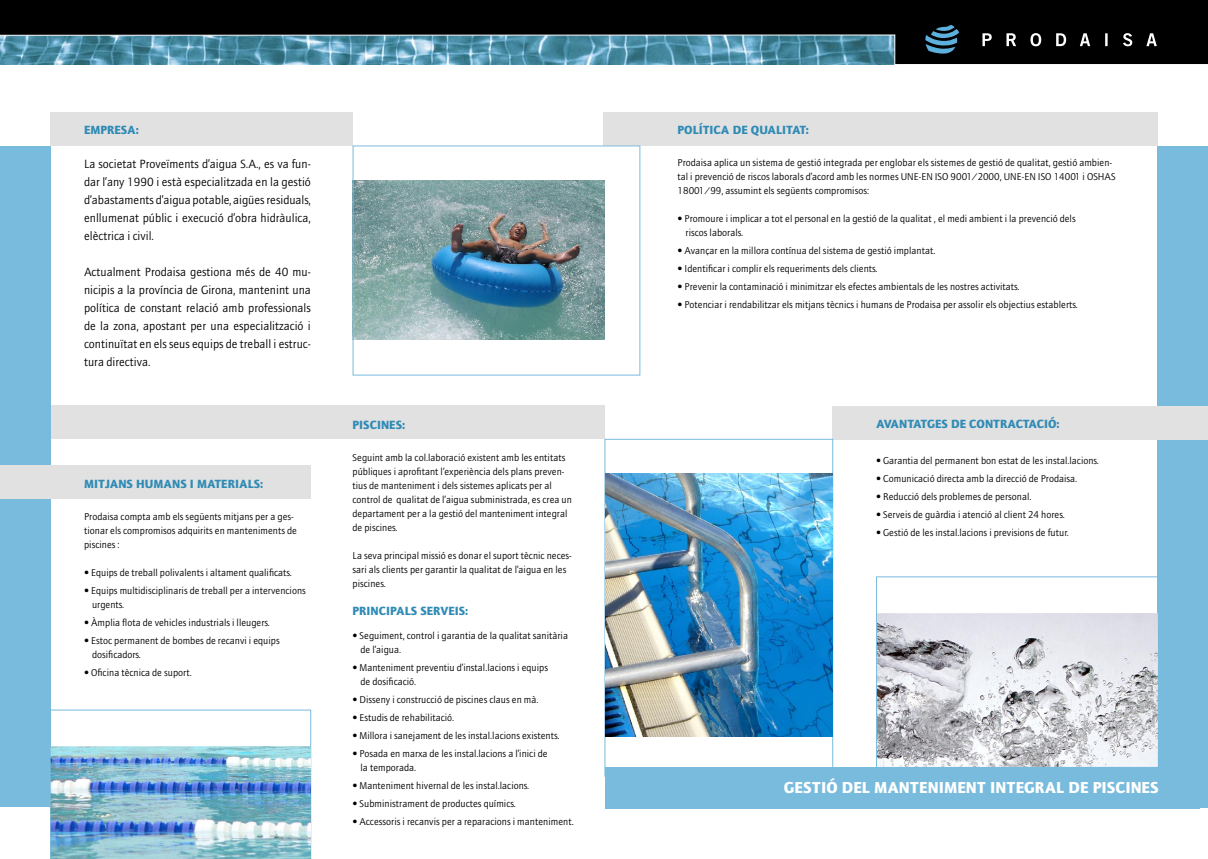
<style>
.page{position:relative;width:1208px;height:859px;background:#fff}
.page>*{position:absolute;margin:0;border:0;box-sizing:border-box;transform-origin:0 0}
.t1{font:900 16px "AT Quay Sans";color:#fff}
.t2{font:12px/18px "AT Quay Sans";color:#000;text-align:justify}
.t3{font:900 12px "AT Quay Sans";color:#2f8bb5}
.t4{font:10px/14px "AT Quay Sans";color:#000}
</style>
<div class="page">
<div style="left:9px;top:405px;width:596px;height:34px;background:#e1e1e1"></div>
<div style="left:1158px;top:146px;width:50px;height:661px;background:#79bbdd"></div>
<div style="left:604px;top:112px;width:553px;height:34px;background:#e1e1e1"></div>
<div style="left:832px;top:406px;width:376px;height:34px;background:#e1e1e1"></div>
<div style="left:0;top:146px;width:51px;height:661px;background:#79bbdd"></div>
<svg style="left:0;top:0;width:1208px;height:65px;background:#21363e"></svg>
<div style="left:0;top:465px;width:311px;height:34px;background:#e1e1e1"></div>
<div style="left:51px;top:112px;width:302px;height:34px;background:#e1e1e1"></div>
<img style="left:355px;top:180px;width:249px;height:159px">
<div style="left:353px;top:146px;width:287px;height:229px;border:1px solid #79bbdd"></div>
<div style="left:604px;top:767px;width:595px;height:41px;background:#79bbdd"></div>
<img style="left:605px;top:474px;width:227px;height:262px">
<img style="left:877px;top:613px;width:280px;height:154px">
<svg style="left:50px;top:710px;width:261px;height:149px"></svg>
<img style="left:51px;top:746px;width:260px;height:113px">
<svg style="left:982px;top:33px;width:9px;height:13px"></svg>
<svg style="left:1006px;top:33px;width:10px;height:13px"></svg>
<svg style="left:1030px;top:33px;width:11px;height:13px"></svg>
<svg style="left:1056px;top:33px;width:10px;height:13px"></svg>
<svg style="left:1079px;top:33px;width:11px;height:13px"></svg>
<svg style="left:1105px;top:33px;width:2px;height:13px"></svg>
<svg style="left:1123px;top:33px;width:9px;height:13px"></svg>
<svg style="left:1146px;top:33px;width:10px;height:13px"></svg>
<svg style="left:925px;top:25px;width:34px;height:29px"></svg>
<p class="t3" style="left:84px;top:122px;width:56px">EMPRESA:</p>
<p class="t2" style="left:84px;top:154px;width:228px">La societat Proveïments d’aigua S.A., es va fun&shy;dar l’any 1990 i està especialitzada en la gestió d’abastaments d’aigua potable, aigües residuals, enllumenat públic i execució d’obra hidràulica, elèctrica i civil.</p>
<p class="t2" style="left:84px;top:262px;width:228px">Actualment Prodaisa gestiona més de 40 mu&shy;nicipis a la província de Girona, mantenint una política de constant relació amb professionals de la zona, apostant per una especialització i continuïtat en els seus equips de treball i estruc&shy;tura directiva.</p>
<p class="t3" style="left:84px;top:476px;width:181px">MITJANS HUMANS I MATERIALS:</p>
<p class="t4" style="left:84px;top:509px;width:214px">Prodaisa compta amb els següents mitjans per a ges&shy;tionar els compromisos adquirits en manteniments de piscines :</p>
<p class="t4" style="left:84px;top:565px;width:209px">• Equips de treball polivalents i altament qualificats.</p>
<p class="t4" style="left:92px;top:583px;width:215px;text-indent:-8px">• Equips multidisciplinaris de treball per a intervencions urgents.</p>
<p class="t4" style="left:84px;top:615px;width:187px">• Àmplia flota de vehicles industrials i lleugers.</p>
<p class="t4" style="left:92px;top:633px;width:189px;text-indent:-8px">• Estoc permanent de bombes de recanvi i equips dosificadors.</p>
<p class="t4" style="left:84px;top:665px;width:109px">• Oficina tècnica de suport.</p>
<p class="t3" style="left:352px;top:418px;width:54px">PISCINES:</p>
<p class="t4" style="left:352px;top:451px;width:221px">Seguint amb la col.laboració existent amb les entitats públiques i aprofitant l’experiència dels plans preven&shy;tius de manteniment i dels sistemes aplicats per al control de qualitat de l’aigua subministrada, es crea un departament per a la gestió del manteniment integral de piscines.</p>
<p class="t4" style="left:352px;top:549px;width:221px">La seva principal missió es donar el suport tècnic neces&shy;sari als clients per garantir la qualitat de l’aigua en les piscines.</p>
<p class="t3" style="left:352px;top:604px;width:117px">PRINCIPALS SERVEIS:</p>
<p class="t4" style="left:360px;top:629px;width:209px;text-indent:-8px">• Seguiment, control i garantia de la qualitat sanitària de l’aigua.</p>
<p class="t4" style="left:360px;top:661px;width:189px;text-indent:-8px">• Manteniment preventiu d’instal.lacions i equips de dosificació.</p>
<p class="t4" style="left:352px;top:693px;width:187px">• Disseny i construcció de piscines claus en mà.</p>
<p class="t4" style="left:352px;top:711px;width:103px">• Estudis de rehabilitació.</p>
<p class="t4" style="left:352px;top:729px;width:208px">• Millora i sanejament de les instal.lacions existents.</p>
<p class="t4" style="left:360px;top:747px;width:189px;text-indent:-8px">• Posada en marxa de les instal.lacions a l’inici de la temporada.</p>
<p class="t4" style="left:352px;top:779px;width:178px">• Manteniment hivernal de les instal.lacions.</p>
<p class="t4" style="left:352px;top:797px;width:165px">• Subministrament de productes químics.</p>
<p class="t4" style="left:352px;top:815px;width:223px">• Accessoris i recanvis per a reparacions i manteniment.</p>
<p class="t3" style="left:677px;top:123px;width:133px">POLÍTICA DE QUALITAT:</p>
<p class="t4" style="left:677px;top:156px;width:440px">Prodaisa aplica un sistema de gestió integrada per englobar els sistemes de gestió de qualitat, gestió ambien&shy;tal i prevenció de riscos laborals d’acord amb les normes UNE-EN ISO 9001/2000, UNE-EN ISO 14001 i OSHAS<br>18001/99, assumint els següents compromisos:</p>
<p class="t4" style="left:685px;top:212px;width:392px;text-indent:-8px">• Promoure i implicar a tot el personal en la gestió de la qualitat , el medi ambient i la prevenció dels riscos laborals.</p>
<p class="t4" style="left:677px;top:244px;width:259px">• Avançar en la millora contínua del sistema de gestió implantat.</p>
<p class="t4" style="left:677px;top:262px;width:202px">• Identificar i complir els requeriments dels clients.</p>
<p class="t4" style="left:677px;top:280px;width:344px">• Prevenir la contaminació i minimitzar els efectes ambientals de les nostres activitats.</p>
<p class="t4" style="left:677px;top:298px;width:402px">• Potenciar i rendabilitzar els mitjans tècnics i humans de Prodaisa per assolir els objectius establerts.</p>
<p class="t3" style="left:876px;top:417px;width:185px">AVANTATGES DE CONTRACTACIÓ:</p>
<p class="t4" style="left:876px;top:454px;width:224px">• Garantia del permanent bon estat de les instal.lacions.</p>
<p class="t4" style="left:876px;top:472px;width:202px">• Comunicació directa amb la direcció de Prodaisa.</p>
<p class="t4" style="left:876px;top:490px;width:157px">• Reducció dels problemes de personal.</p>
<p class="t4" style="left:876px;top:508px;width:190px">• Serveis de guàrdia i atenció al client 24 hores.</p>
<p class="t4" style="left:876px;top:526px;width:194px">• Gestió de les instal.lacions i previsions de futur.</p>
<h1 class="t1" style="left:784px;top:778px;width:376px">GESTIÓ DEL MANTENIMENT INTEGRAL DE PISCINES</h1>
</div>
